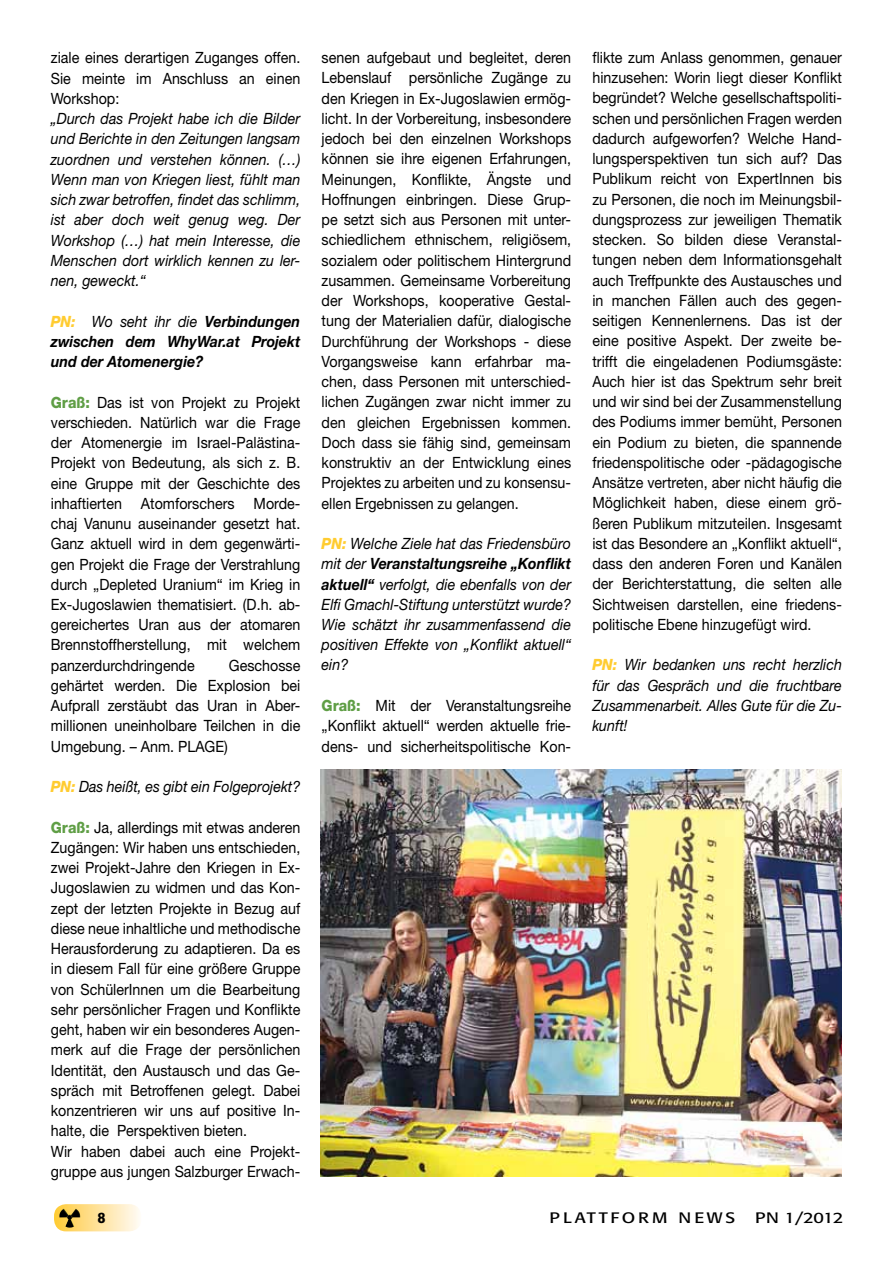
<style>
.page{position:relative;width:893px;height:1263px;background:#fff}
.page>*{position:absolute;margin:0;border:0;box-sizing:border-box;transform-origin:0 0}
.t1{font:15.6px/20.2px "Helvetica Neue";color:#000;text-align:justify;scale:.92 1}
.t2{font:italic 15.6px/20.2px "Helvetica Neue";color:#000;text-align:justify;scale:.92 1}
.t3{font:italic 700 15.6px/20.2px "Helvetica Neue";color:#000;text-align:justify;scale:.92 1}
.t4{font:15px "Formata";letter-spacing:.15em;color:#000;scale:1.2 1}
.t5{font:500 15px "Formata";color:#000;scale:.93 1}
.s1{font-weight:800;color:#ffcc31}
.s2{font-weight:400}
.s3{font-weight:800;color:#5f9e45}
.s4{font-weight:700}
</style>
<div class="page">
<div style="left:54px;top:1204px;width:87px;height:27px;background:linear-gradient(to right,#ffca39,#fffaf8);border-radius:12px"></div>
<img style="left:59px;top:1208px;width:22px;height:20px">
<img style="left:320px;top:770px;width:522px;height:407px">
<p class="t1" style="left:51px;top:47px;width:273px">ziale eines derartigen Zuganges offen.<br>Sie meinte im Anschluss an einen Workshop:</p>
<p class="t2" style="left:51px;top:108px;width:273px">„Durch das Projekt habe ich die Bilder und Berichte in den Zeitungen langsam zuordnen und verstehen können. (…)<br>Wenn man von Kriegen liest, fühlt man sich zwar betroffen, findet das schlimm, ist aber doch weit genug weg. Der Workshop (…) hat mein Interesse, die Menschen dort wirklich kennen zu ler&shy;nen, geweckt.“</p>
<p class="t3" style="left:51px;top:310px;width:273px"><span class="s1">PN:</span> <span class="s2">Wo seht ihr die</span> Verbindungen zwischen dem WhyWar.at Projekt und der Atomenergie?</p>
<p class="t1" style="left:51px;top:392px;width:273px"><span class="s3">Graß:</span> Das ist von Projekt zu Projekt verschieden. Natürlich war die Frage der Atomenergie im Israel-Palästina-Projekt von Bedeutung, als sich z. B. eine Gruppe mit der Geschichte des inhaftierten Atomforschers Morde&shy;chaj Vanunu auseinander gesetzt hat.<br>Ganz aktuell wird in dem gegenwärti&shy;gen Projekt die Frage der Verstrahlung durch „Depleted Uranium“ im Krieg in Ex-Jugoslawien thematisiert. (D.h. ab&shy;gereichertes Uran aus der atomaren Brennstoffherstellung, mit welchem panzerdurchdringende</p>
<p class="t1" style="left:51px;top:655px;width:273px;text-indent:178px">Geschosse gehärtet werden. Die Explosion bei Aufprall zerstäubt das Uran in Aber&shy;millionen uneinholbare Teilchen in die Umgebung. – Anm. PLAGE)</p>
<p class="t2" style="left:51px;top:776px;width:273px"><span class="s1">PN:</span> Das heißt, es gibt ein Folgeprojekt?</p>
<p class="t1" style="left:51px;top:817px;width:273px;text-align:left"><span class="s3">Graß:</span> Ja, allerdings mit etwas anderen Zugängen: Wir haben uns entschieden, zwei Projekt-Jahre den Kriegen in Ex-Jugoslawien zu widmen und das Kon&shy;zept der letzten Projekte in Bezug auf diese neue inhaltliche und methodische Herausforderung zu adaptieren. Da es in diesem Fall für eine größere Gruppe von SchülerInnen um die Bearbeitung sehr persönlicher Fragen und Konflikte geht, haben wir ein besonderes Augen&shy;merk auf die Frage der persönlichen Identität, den Austausch und das Ge&shy;spräch mit Betroffenen gelegt. Dabei konzentrieren wir uns auf positive In&shy;halte, die Perspektiven bieten.<br>Wir haben dabei auch eine Projekt&shy;gruppe aus jungen Salzburger Erwach-</p>
<p class="t1" style="left:322px;top:47px;width:273px">senen aufgebaut und begleitet, deren Lebenslauf persönliche Zugänge zu den Kriegen in Ex-Jugoslawien ermög&shy;licht. In der Vorbereitung, insbesondere jedoch bei den einzelnen Workshops können sie ihre eigenen Erfahrungen, Meinungen, Konflikte, Ängste und Hoffnungen einbringen. Diese Grup&shy;pe setzt sich aus Personen mit unter&shy;schiedlichem ethnischem, religiösem, sozialem oder politischem Hintergrund zusammen. Gemeinsame Vorbereitung der Workshops, kooperative Gestal&shy;tung der Materialien dafür, dialogische Durchführung der Workshops - diese Vorgangsweise kann erfahrbar ma&shy;chen, dass Personen mit unterschied&shy;lichen Zugängen zwar nicht immer zu den gleichen Ergebnissen kommen.<br>Doch dass sie fähig sind, gemeinsam konstruktiv an der Entwicklung eines Projektes zu arbeiten und zu konsensu&shy;ellen Ergebnissen zu gelangen.</p>
<p class="t2" style="left:322px;top:533px;width:273px"><span class="s1">PN:</span> Welche Ziele hat das Friedensbüro mit der <span class="s4">Veranstaltungsreihe „Konflikt aktuell“</span> verfolgt, die ebenfalls von der Elfi Gmachl-Stiftung unterstützt wurde?<br>Wie schätzt ihr zusammenfassend die positiven Effekte von „Konflikt aktuell“ ein?</p>
<p class="t1" style="left:322px;top:695px;width:273px"><span class="s3">Graß:</span> Mit der Veranstaltungsreihe „Konflikt aktuell“ werden aktuelle frie&shy;dens- und sicherheitspolitische Kon-</p>
<p class="t1" style="left:592px;top:47px;width:273px">flikte zum Anlass genommen, genauer hinzusehen: Worin liegt dieser Konflikt begründet? Welche gesellschaftspoliti&shy;schen und persönlichen Fragen werden dadurch aufgeworfen? Welche Hand&shy;lungsperspektiven tun sich auf? Das Publikum reicht von ExpertInnen bis zu Personen, die noch im Meinungsbil&shy;dungsprozess zur jeweiligen Thematik stecken. So bilden diese Veranstal&shy;tungen neben dem Informationsgehalt auch Treffpunkte des Austausches und in manchen Fällen auch des gegen&shy;seitigen Kennenlernens. Das ist der eine positive Aspekt. Der zweite be&shy;trifft die eingeladenen Podiumsgäste:<br>Auch hier ist das Spektrum sehr breit und wir sind bei der Zusammenstellung des Podiums immer bemüht, Personen ein Podium zu bieten, die spannende friedenspolitische oder -pädagogische Ansätze vertreten, aber nicht häufig die Möglichkeit haben, diese einem grö&shy;ßeren Publikum mitzuteilen. Insgesamt ist das Besondere an „Konflikt aktuell“, dass den anderen Foren und Kanälen der Berichterstattung, die selten alle Sichtweisen darstellen, eine friedens&shy;politische Ebene hinzugefügt wird.</p>
<p class="t2" style="left:592px;top:654px;width:273px"><span class="s1">PN:</span> Wir bedanken uns recht herzlich für das Gespräch und die fruchtbare Zusammenarbeit. Alles Gute für die Zu&shy;kunft!</p>
<p class="t5" style="left:97px;top:1208px;width:10px">8</p>
<p class="t4" style="left:549px;top:1209px;width:156px">PLATTFORM NEWS</p>
<p class="t4" style="left:755px;top:1209px;width:75px">PN 1/2012</p>
</div>
